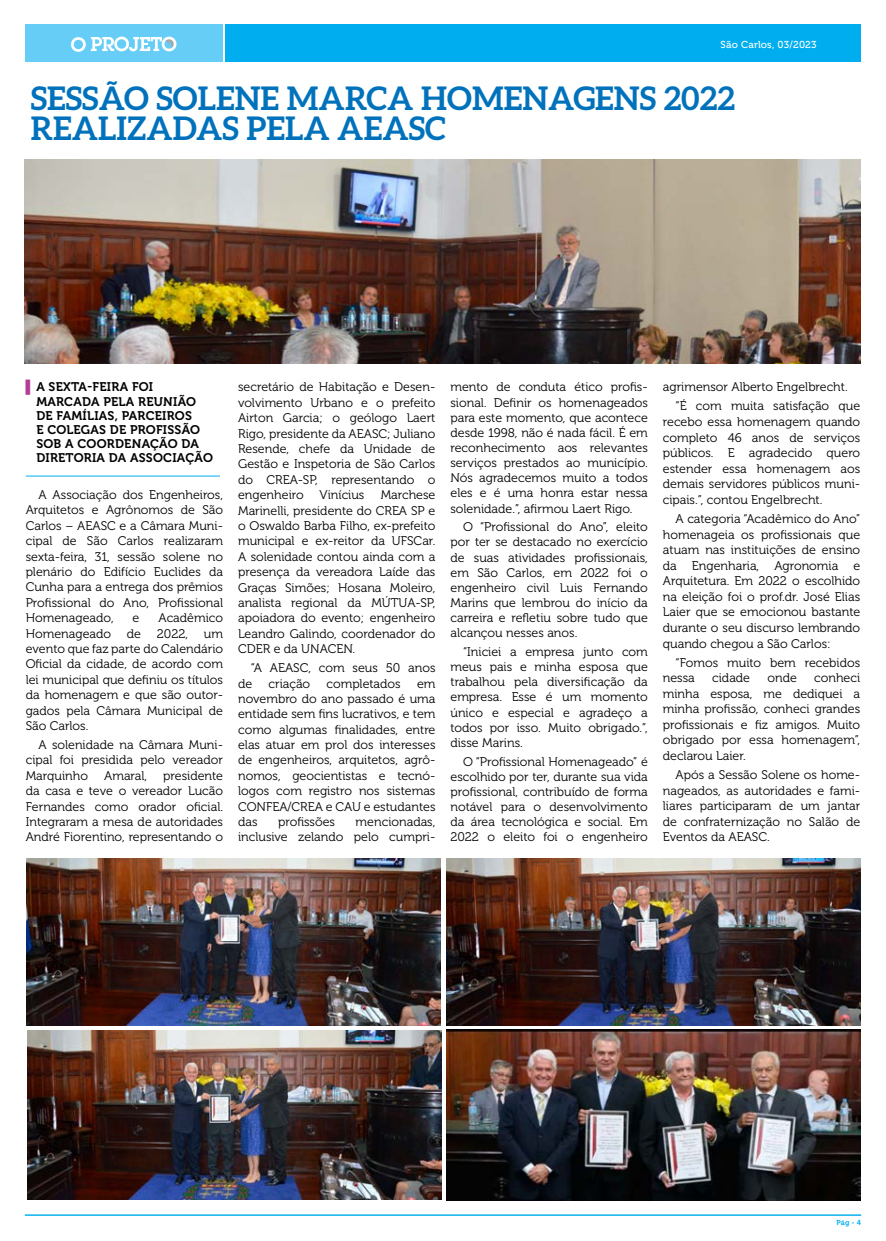
<style>
.page{position:relative;width:886px;height:1241px;background:#fff}
.page>*{position:absolute;margin:0;border:0;box-sizing:border-box;transform-origin:0 0}
.t1{font:700 32.5px/30.5px "Aleo";color:#0072bc}
.t2{font:12.5px/15.4px "Museo 300";color:#000;text-align:justify}
.t3{font:12.5px/14.1px "Museo 700";letter-spacing:.02em;color:#000}
.t4{font:10px "Museo 500";letter-spacing:.02em;color:#fff}
.t5{font:7.25px "Museo 700";color:#00aeef}
.s1{font-family:"Arial";color:#b43c96}
</style>
<div class="page">
<div style="left:225px;top:25px;width:635px;height:37px;background:#00aeef"></div>
<div style="left:25px;top:25px;width:198px;height:37px;background:#66cef6"></div>
<hr style="left:25px;top:1214px;width:836px;height:1px;background:#00aeef">
<svg style="left:71px;top:37px;width:106px;height:15px"></svg>
<hr style="left:26px;top:476px;width:194px;height:1px;background:#00aeef">
<img style="left:25px;top:160px;width:835px;height:203px">
<img style="left:27px;top:858px;width:414px;height:167px">
<img style="left:446px;top:858px;width:414px;height:167px">
<img style="left:28px;top:1030px;width:413px;height:169px">
<img style="left:446px;top:1029px;width:415px;height:171px">
<p class="t4" style="left:720px;top:39px;width:98px">São Carlos, 03/2023</p>
<h1 class="t1" style="left:31px;top:82px;width:706px">SESSÃO SOLENE MARCA HOMENAGENS 2022<br>REALIZADAS PELA AEASC</h1>
<p class="t3" style="left:36px;top:380px;width:178px;text-indent:-11px"><span class="s1">▌</span> A SEXTA-FEIRA FOI<br>MARCADA PELA REUNIÃO<br>DE FAMÍLIAS, PARCEIROS<br>E COLEGAS DE PROFISSÃO<br>SOB A COORDENAÇÃO DA<br>DIRETORIA DA ASSOCIAÇÃO</p>
<p class="t2" style="left:26px;top:487px;width:199px;text-indent:13px">A Associação dos Engenheiros, Arquitetos e Agrônomos de São Carlos – AEASC e a Câmara Muni&shy;cipal de São Carlos realizaram sexta-feira, 31, sessão solene no plenário do Edifício Euclides da Cunha para a entrega dos prêmios Profissional do Ano, Profissional Homenageado,</p>
<p class="t2" style="left:133px;top:610px;width:8px">e</p>
<p class="t2" style="left:158px;top:610px;width:66px">Acadêmico</p>
<p class="t2" style="left:26px;top:625px;width:87px">Homenageado</p>
<p class="t2" style="left:127px;top:625px;width:16px">de</p>
<p class="t2" style="left:157px;top:625px;width:33px">2022,</p>
<p class="t2" style="left:26px;top:625px;width:199px;text-indent:178px">um evento que faz parte do Calendário Oficial da cidade, de acordo com lei municipal que definiu os títulos da homenagem e que são outor&shy;gados pela Câmara Municipal de São Carlos.</p>
<p class="t2" style="left:26px;top:737px;width:199px;text-indent:13px">A solenidade na Câmara Muni&shy;cipal foi presidida pelo vereador Marquinho</p>
<p class="t2" style="left:26px;top:768px;width:199px;text-indent:138px">presidente da casa e teve o vereador Lucão Fernandes como orador oficial.<br>Integraram a mesa de autoridades André Fiorentino, representando o</p>
<p class="t2" style="left:104px;top:768px;width:44px">Amaral,</p>
<p class="t2" style="left:238px;top:379px;width:199px">secretário de Habitação e Desen&shy;volvimento Urbano e o prefeito Airton Garcia; o geólogo Laert Rigo, presidente da AEASC; Juliano Resende, chefe da Unidade de Gestão e Inspetoria de São Carlos do CREA-SP, representando o engenheiro</p>
<p class="t2" style="left:238px;top:487px;width:199px;text-indent:143px">Marchese Marinelli, presidente do CREA SP e o Oswaldo Barba Filho, ex-prefeito municipal e ex-reitor da UFSCar.<br>A solenidade contou ainda com a presença da vereadora Laíde das Graças Simões; Hosana Moleiro, analista regional da MÚTUA-SP, apoiadora do evento; engenheiro Leandro Galindo, coordenador do CDER e da UNACEN.</p>
<p class="t2" style="left:238px;top:660px;width:199px;text-indent:13px">“A AEASC, com seus 50 anos de</p>
<p class="t2" style="left:320px;top:487px;width:46px">Vinícius</p>
<p class="t2" style="left:269px;top:675px;width:43px">criação</p>
<p class="t2" style="left:326px;top:675px;width:76px">completados</p>
<p class="t2" style="left:238px;top:675px;width:199px;text-indent:179px">em novembro do ano passado é uma entidade sem fins lucrativos, e tem como algumas finalidades, entre elas atuar em prol dos interesses de engenheiros, arquitetos, agrô&shy;nomos, geocientistas e tecnó&shy;logos com registro nos sistemas CONFEA/CREA e CAU e estudantes das</p>
<p class="t2" style="left:278px;top:814px;width:59px">profissões</p>
<p class="t2" style="left:238px;top:814px;width:199px;text-align:right">mencionadas,<br>inclusive zelando pelo cumpri-</p>
<p class="t2" style="left:450px;top:380px;width:199px">mento de conduta ético profis&shy;sional. Definir os homenageados para este momento, que acontece desde 1998, não é nada fácil. É em reconhecimento aos relevantes serviços prestados ao município.<br>Nós agradecemos muito a todos eles e é uma honra estar nessa solenidade.”, afirmou Laert Rigo.</p>
<p class="t2" style="left:450px;top:519px;width:199px;text-indent:13px">O “Profissional do Ano”, eleito por ter se destacado no exercício de suas atividades profissionais, em São Carlos, em 2022 foi o engenheiro civil Luis Fernando Marins que lembrou do início da carreira e refletiu sobre tudo que alcançou nesses anos.</p>
<p class="t2" style="left:450px;top:644px;width:199px;text-indent:13px">“Iniciei a empresa junto com meus pais e minha esposa que trabalhou pela diversificação da empresa. Esse é um momento único e especial e agradeço a todos por isso. Muito obrigado.”, disse Marins.</p>
<p class="t2" style="left:450px;top:753px;width:199px;text-indent:13px">O “Profissional Homenageado” é escolhido por ter, durante sua vida profissional, contribuído de forma notável para o desenvolvimento da área tecnológica e social. Em 2022 o eleito foi o engenheiro</p>
<p class="t2" style="left:675px;top:377px;width:186px;line-height:19.1px;text-indent:-13px">agrimensor Alberto Engelbrecht. “É com muita satisfação que</p>
<p class="t2" style="left:663px;top:414px;width:199px">recebo essa homenagem quando completo 46 anos de serviços públicos. E agradecido quero estender essa homenagem aos demais servidores públicos muni&shy;cipais.”, contou Engelbrecht.</p>
<p class="t2" style="left:663px;top:511px;width:199px;text-indent:13px">A categoria “Acadêmico do Ano” homenageia os profissionais que atuam nas instituições de ensino da Engenharia, Agronomia e Arquitetura. Em 2022 o escolhido na eleição foi o prof.dr. José Elias Laier que se emocionou bastante durante o seu discurso lembrando quando chegou a São Carlos:</p>
<p class="t2" style="left:663px;top:654px;width:199px;text-indent:13px">“Fomos muito bem recebidos nessa</p>
<p class="t2" style="left:663px;top:670px;width:199px;text-indent:151px">conheci minha esposa, me dediquei a minha profissão, conheci grandes profissionais e fiz amigos. Muito obrigado por essa homenagem”, declarou Laier.</p>
<p class="t2" style="left:663px;top:767px;width:199px;text-indent:13px">Após a Sessão Solene os home&shy;nageados, as autoridades e fami&shy;liares participaram de um jantar de confraternização no Salão de Eventos da AEASC.</p>
<p class="t2" style="left:712px;top:670px;width:39px">cidade</p>
<p class="t2" style="left:767px;top:670px;width:31px">onde</p>
<p class="t5" style="left:836px;top:1218px;width:26px">Pág - 4</p>
</div>
